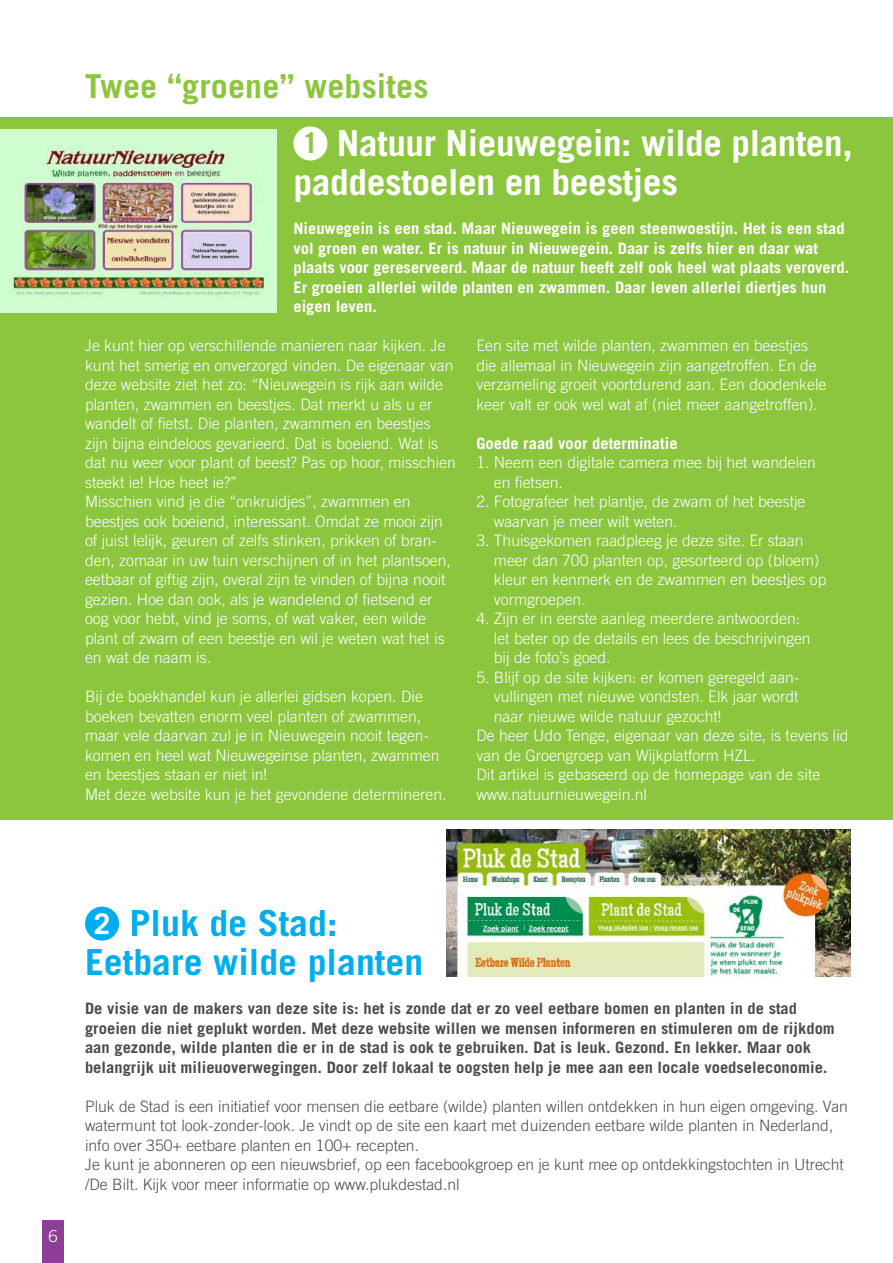
<style>
.page{position:relative;width:893px;height:1263px;background:#fff}
.page>*{position:absolute;margin:0;border:0;box-sizing:border-box;transform-origin:0 0}
.t1{font:700 36px/39px "Trade Gothic";letter-spacing:-.01em;color:#fff}
.t2{font:700 36px/39px "Trade Gothic";color:#00aeef;scale:1.05 1}
.t3{font:700 33px "Trade Gothic";letter-spacing:.005em;color:#8bc63e}
.t4{font:300 16.5px "Trade Gothic";color:#fff}
.t5{font:300 15.75px/19.5px "Trade Gothic";color:#fff}
.t6{font:300 15.75px/19.5px "Trade Gothic";color:#4b4c4d}
.t7{font:700 15.75px/19.5px "Trade Gothic";color:#4b4c4d;scale:1.05 1}
.t8{font:700 15.75px/19.5px "Trade Gothic";color:#fff;scale:1.05 1}
.s1{font-size:28.5px;color:#8bc63e}
.s2{font-size:28.5px;color:#fff}
</style>
<div class="page">
<div style="left:43px;top:1220px;width:21px;height:43px;background:#8f3e97"></div>
<div style="left:0;top:117px;width:893px;height:702px;background:#8bc63e"></div>
<div style="left:85px;top:906px;width:34px;height:35px;background:#00aeef;border-radius:50%"></div>
<div style="left:293px;top:126px;width:34px;height:34px;background:#fff;border-radius:50%"></div>
<img style="left:446px;top:829px;width:404px;height:148px">
<img style="left:0;top:130px;width:276px;height:182px">
<h2 class="t3" style="left:85px;top:65px;width:345px">Twee “groene” websites</h2>
<h1 class="t1" style="left:293px;top:123px;width:561px"><span class="s1">1</span> Natuur Nieuwegein: wilde planten, paddestoelen en beestjes</h1>
<p class="t8" style="left:293px;top:218px;width:531px">Nieuwegein is een stad. Maar Nieuwegein is geen steenwoestijn. Het is een stad vol groen en water. Er is natuur in Nieuwegein. Daar is zelfs hier en daar wat plaats voor gereserveerd. Maar de natuur heeft zelf ook heel wat plaats veroverd.<br>Er groeien allerlei wilde planten en zwammen. Daar leven allerlei diertjes hun eigen leven.</p>
<p class="t5" style="left:476px;top:335px;width:352px">Een site met wilde planten, zwammen en beestjes die allemaal in Nieuwegein zijn aangetroffen. En de verzameling groeit voortdurend aan. Een doodenkele keer valt er ook wel wat af (niet meer aangetroffen).</p>
<p class="t8" style="left:476px;top:433px;width:193px">Goede raad voor determinatie</p>
<p class="t5" style="left:494px;top:452px;width:324px;text-indent:-18px">1. Neem een digitale camera mee bij het wandelen en fietsen.</p>
<p class="t5" style="left:494px;top:491px;width:313px;text-indent:-18px">2. Fotografeer het plantje, de zwam of het beestje waarvan je meer wilt weten.</p>
<p class="t5" style="left:494px;top:530px;width:334px;text-indent:-18px">3. Thuisgekomen raadpleeg je deze site. Er staan meer dan 700 planten op, gesorteerd op (bloem) kleur en kenmerk en de zwammen en beestjes op vormgroepen.</p>
<p class="t5" style="left:494px;top:608px;width:318px;text-indent:-18px">4. Zijn er in eerste aanleg meerdere antwoorden: let beter op de details en lees de beschrijvingen bij de foto’s goed.</p>
<p class="t5" style="left:476px;top:667px;width:324px">5. Blijf op de site kijken: er komen geregeld aan-</p>
<p class="t5" style="left:494px;top:686px;width:306px">vullingen met nieuwe vondsten. Elk jaar wordt</p>
<p class="t5" style="left:494px;top:706px;width:229px">naar nieuwe wilde natuur gezocht!</p>
<p class="t5" style="left:476px;top:725px;width:374px">De heer Udo Tenge, eigenaar van deze site, is tevens lid</p>
<p class="t5" style="left:476px;top:745px;width:281px">van de Groengroep van Wijkplatform HZL.</p>
<p class="t5" style="left:476px;top:764px;width:345px">Dit artikel is gebaseerd op de homepage van de site</p>
<p class="t5" style="left:476px;top:784px;width:172px">www.natuurnieuwegein.nl</p>
<p class="t5" style="left:85px;top:335px;width:372px">Je kunt hier op verschillende manieren naar kijken. Je kunt het smerig en onverzorgd vinden. De eigenaar van deze website ziet het zo: “Nieuwegein is rijk aan wilde planten, zwammen en beestjes. Dat merkt u als u er wandelt of fietst. Die planten, zwammen en beestjes zijn bijna eindeloos gevarieerd. Dat is boeiend. Wat is dat nu weer voor plant of beest? Pas op hoor, misschien steekt ie! Hoe heet ie?”<br>Misschien vind je die “onkruidjes”, zwammen en beestjes ook boeiend, interessant. Omdat ze mooi zijn of juist lelijk, geuren of zelfs stinken, prikken of bran&shy;den, zomaar in uw tuin verschijnen of in het plantsoen, eetbaar of giftig zijn, overal zijn te vinden of bijna nooit gezien. Hoe dan ook, als je wandelend of fietsend er oog voor hebt, vind je soms, of wat vaker, een wilde plant of zwam of een beestje en wil je weten wat het is en wat de naam is.</p>
<p class="t5" style="left:85px;top:686px;width:363px">Bij de boekhandel kun je allerlei gidsen kopen. Die boeken bevatten enorm veel planten of zwammen, maar vele daarvan zul je in Nieuwegein nooit tegen&shy;komen en heel wat Nieuwegeinse planten, zwammen en beestjes staan er niet in!<br>Met deze website kun je het gevondene determineren.</p>
<p class="t4" style="left:49px;top:1226px;width:11px">6</p>
<h1 class="t2" style="left:85px;top:903px;width:324px"><span class="s2">2</span> Pluk de Stad:<br>Eetbare wilde planten</h1>
<p class="t7" style="left:85px;top:998px;width:716px">De visie van de makers van deze site is: het is zonde dat er zo veel eetbare bomen en planten in de stad groeien die niet geplukt worden. Met deze website willen we mensen informeren en stimuleren om de rijkdom aan gezonde, wilde planten die er in de stad is ook te gebruiken. Dat is leuk. Gezond. En lekker. Maar ook belangrijk uit milieuoverwegingen. Door zelf lokaal te oogsten help je mee aan een locale voedseleconomie.</p>
<p class="t6" style="left:85px;top:1096px;width:764px">Pluk de Stad is een initiatief voor mensen die eetbare (wilde) planten willen ontdekken in hun eigen omgeving. Van watermunt tot look-zonder-look. Je vindt op de site een kaart met duizenden eetbare wilde planten in Nederland, info over 350+ eetbare planten en 100+ recepten.<br>Je kunt je abonneren op een nieuwsbrief, op een facebookgroep en je kunt mee op ontdekkingstochten in Utrecht /De Bilt. Kijk voor meer informatie op www.plukdestad.nl</p>
</div>
